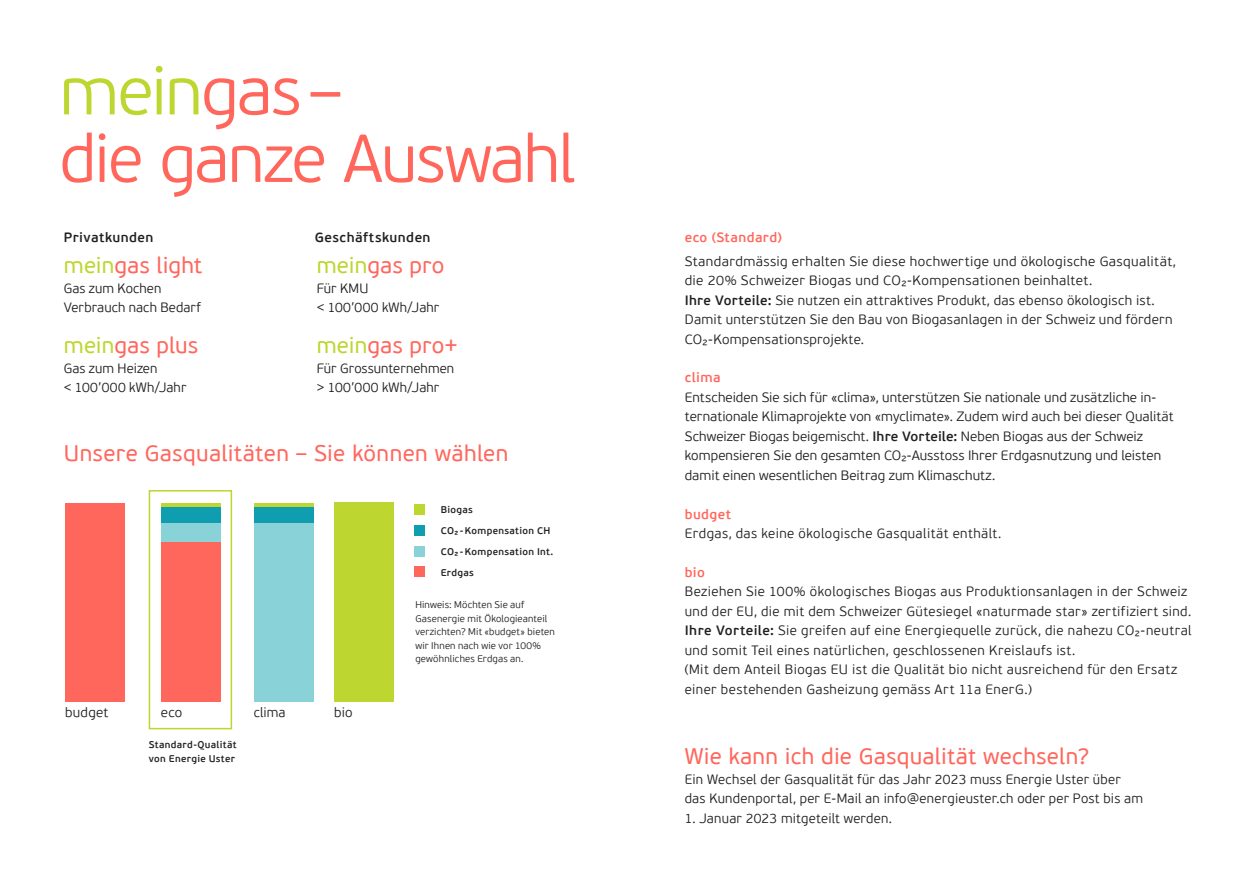
<style>
.page{position:relative;width:1251px;height:893px;background:#fff}
.page>*{position:absolute;margin:0;border:0;box-sizing:border-box;transform-origin:0 0}
.Titel{font:300 67.5px "PF Beau Sans Pro";letter-spacing:-.03em;color:#ff675d}
.Titel-2{font:300 67.5px "PF Beau Sans Pro";letter-spacing:-.025em;color:#bed630}
.Produkte{font:22.5px "PF Beau Sans Pro";letter-spacing:.01em;color:#ff675d}
.Lauftext{font:300 13.5px/19.5px "PF Beau Sans Pro";letter-spacing:.02em;color:#231f20}
.Produkte-2{font:300 13.5px/19.5px "PF Beau Sans Pro";letter-spacing:.025em;color:#231f20}
.Produkte-3{font:600 13.5px "PF Beau Sans Pro";letter-spacing:.03em;color:#ff675d}
.Lauftext-2{font:600 13.5px "PF Beau Sans Pro";letter-spacing:.03em;color:#231f20}
.t1{font:300 9.75px/13.5px "PF Beau Sans Pro";letter-spacing:.015em;color:#231f20}
.t2{font:600 9.75px "PF Beau Sans Pro";letter-spacing:.035em;color:#231f20}
.s1{color:#ff675d}
.s2{color:#bed630}
.s3{font-weight:600}
</style>
<div class="page">
<svg style="left:148px;top:490px;width:85px;height:240px"></svg>
<div style="left:414px;top:566px;width:11px;height:11px;background:#ff675d"></div>
<div style="left:414px;top:546px;width:11px;height:11px;background:#88d2d8"></div>
<div style="left:414px;top:525px;width:11px;height:11px;background:#0f9db0"></div>
<div style="left:414px;top:504px;width:11px;height:11px;background:#bed630"></div>
<div style="left:334px;top:503px;width:60px;height:199px;background:#bed630"></div>
<div style="left:65px;top:504px;width:60px;height:198px;background:#ff675d"></div>
<div style="left:254px;top:523px;width:59px;height:179px;background:#88d2d8"></div>
<div style="left:161px;top:507px;width:59px;height:16px;background:#0f9db0"></div>
<div style="left:254px;top:507px;width:59px;height:15px;background:#0f9db0"></div>
<hr style="left:161px;top:503px;width:59px;height:4px;background:#bed630">
<hr style="left:254px;top:503px;width:59px;height:4px;background:#bed630">
<div style="left:161px;top:523px;width:59px;height:19px;background:#88d2d8"></div>
<div style="left:161px;top:542px;width:59px;height:160px;background:#ff675d"></div>
<p class="Titel-2" style="left:60px;top:53px;width:284px">mein<span class="s1">gas–</span></p>
<p class="Titel" style="left:60px;top:120px;width:517px">die ganze Auswahl</p>
<p class="Lauftext-2" style="left:64px;top:230px;width:91px">Privatkunden</p>
<p class="Produkte" style="left:64px;top:252px;width:140px"><span class="s2">mein</span>gas light</p>
<p class="Lauftext" style="left:64px;top:278px;width:139px">Gas zum Kochen<br>Verbrauch nach Bedarf</p>
<p class="Produkte" style="left:64px;top:333px;width:136px"><span class="s2">mein</span>gas plus</p>
<p class="Lauftext" style="left:64px;top:359px;width:124px">Gas zum Heizen<br>&lt; 100’000 kWh/Jahr</p>
<p class="Lauftext-2" style="left:315px;top:230px;width:117px">Geschäftskunden</p>
<p class="Produkte" style="left:316px;top:252px;width:129px"><span class="s2">mein</span>gas pro</p>
<p class="Lauftext" style="left:316px;top:278px;width:124px">Für KMU<br>&lt; 100’000 kWh/Jahr</p>
<p class="Produkte" style="left:316px;top:333px;width:142px"><span class="s2">mein</span>gas pro+</p>
<p class="Lauftext" style="left:316px;top:359px;width:139px">Für Grossunternehmen &gt; 100’000 kWh/Jahr</p>
<p class="Produkte" style="left:64px;top:441px;width:446px">Unsere Gasqualitäten – Sie können wählen</p>
<p class="t2" style="left:440px;top:504px;width:34px">Biogas</p>
<p class="t2" style="left:440px;top:525px;width:111px">CO₂ - Kompensation CH</p>
<p class="t2" style="left:440px;top:546px;width:114px">CO₂ - Kompensation Int.</p>
<p class="t2" style="left:440px;top:566px;width:35px">Erdgas</p>
<p class="Lauftext" style="left:65px;top:703px;width:45px">budget</p>
<p class="Lauftext" style="left:254px;top:703px;width:33px">clima</p>
<p class="Lauftext" style="left:334px;top:703px;width:20px">bio</p>
<p class="Lauftext" style="left:161px;top:703px;width:23px">eco</p>
<p class="t2" style="left:149px;top:739px;width:89px">Standard-Qualität</p>
<p class="t2" style="left:149px;top:752px;width:88px">von Energie Uster</p>
<p class="t1" style="left:415px;top:598px;width:141px">Hinweis: Möchten Sie auf<br>Gasenergie mit Ökologieanteil verzichten? Mit «budget» bieten wir Ihnen nach wie vor 100% gewöhnliches Erdgas an.</p>
<p class="Produkte-3" style="left:684px;top:229px;width:99px">eco (Standard)</p>
<p class="Produkte-2" style="left:684px;top:251px;width:492px">Standardmässig erhalten Sie diese hochwertige und ökologische Gasqualität, die 20% Schweizer Biogas und CO₂-Kompensationen beinhaltet.<br><span class="s3">Ihre Vorteile:</span> Sie nutzen ein attraktives Produkt, das ebenso ökologisch ist.<br>Damit unterstützen Sie den Bau von Biogasanlagen in der Schweiz und fördern CO₂-Kompensationsprojekte.</p>
<p class="Produkte-3" style="left:684px;top:370px;width:37px">clima</p>
<p class="Lauftext" style="left:684px;top:388px;width:490px">Entscheiden Sie sich für «clima», unterstützen Sie nationale und zusätzliche in&shy;ternationale Klimaprojekte von «myclimate». Zudem wird auch bei dieser Qualität Schweizer Biogas beigemischt. <span class="s3">Ihre Vorteile:</span> Neben Biogas aus der Schweiz kompensieren Sie den gesamten CO₂-Ausstoss Ihrer Erdgasnutzung und leisten damit einen wesentlichen Beitrag zum Klimaschutz.</p>
<p class="Produkte-3" style="left:684px;top:506px;width:48px">budget</p>
<p class="Lauftext" style="left:684px;top:524px;width:318px">Erdgas, das keine ökologische Gasqualität enthält.</p>
<p class="Produkte-3" style="left:684px;top:564px;width:22px">bio</p>
<p class="Lauftext" style="left:684px;top:582px;width:508px">Beziehen Sie 100% ökologisches Biogas aus Produktionsanlagen in der Schweiz und der EU, die mit dem Schweizer Gütesiegel «naturmade star» zertifiziert sind.<br><span class="s3">Ihre Vorteile:</span> Sie greifen auf eine Energiequelle zurück, die nahezu CO₂-neutral und somit Teil eines natürlichen, geschlossenen Kreislaufs ist.</p>
<p class="Lauftext" style="left:684px;top:660px;width:494px">(Mit dem Anteil Biogas EU ist die Qualität bio nicht ausreichend für den Ersatz einer bestehenden Gasheizung gemäss Art 11a EnerG.)</p>
<p class="Produkte" style="left:684px;top:743px;width:406px">Wie kann ich die Gasqualität wechseln?</p>
<p class="Lauftext" style="left:684px;top:769px;width:459px">Ein Wechsel der Gasqualität für das Jahr 2023 muss Energie Uster über das Kundenportal, per E-Mail an info@energieuster.ch oder per Post bis am</p>
<p class="Lauftext" style="left:684px;top:808px;width:209px">1. Januar 2023 mitgeteilt werden.</p>
</div>
